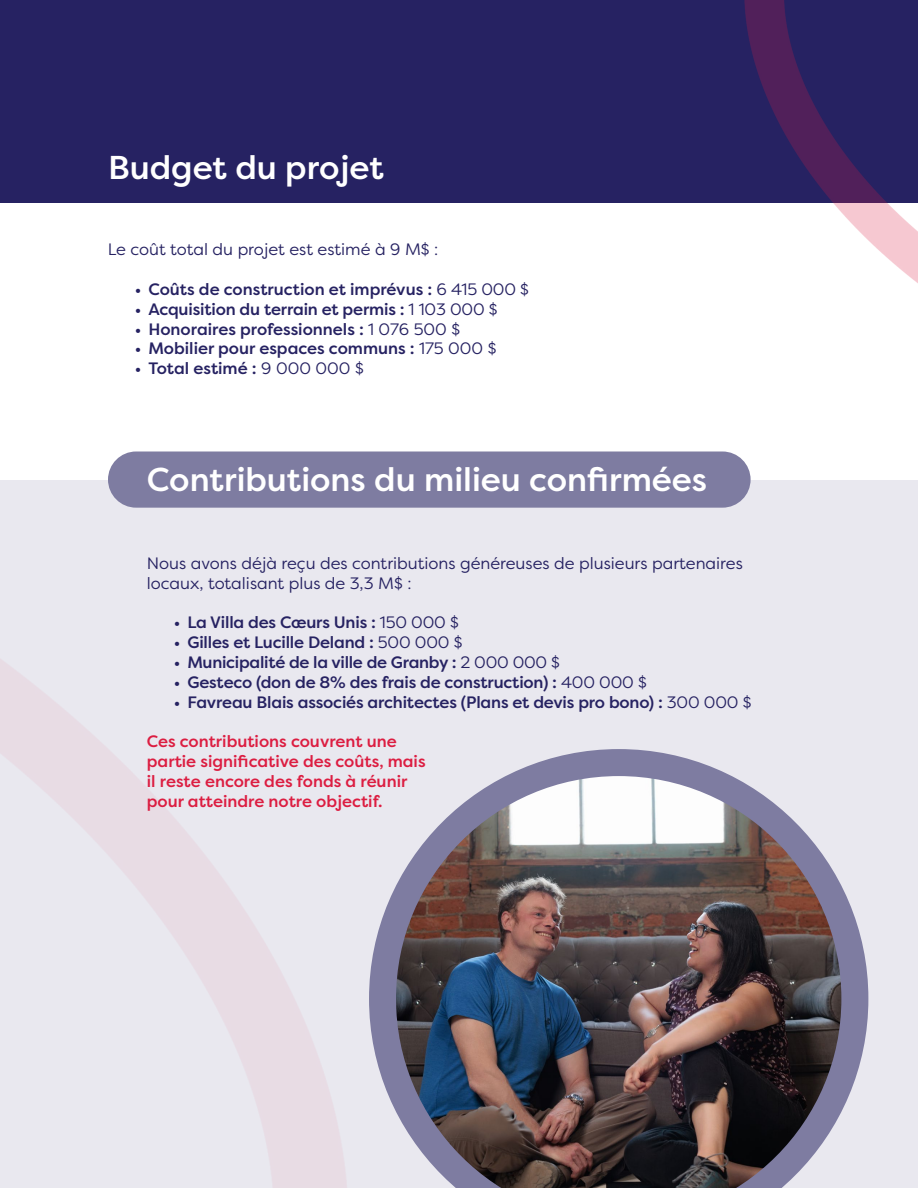
<style>
.page{position:relative;width:918px;height:1188px;background:#fff}
.page>*{position:absolute;margin:0;border:0;box-sizing:border-box;transform-origin:0 0}
.t1{font:500 33px "Filson Pro";color:#fff}
.t2{font:500 16.5px "Filson Pro";letter-spacing:-.01em;color:#262262}
.t3{font:16.5px/19.8px "Filson Pro";color:#262262}
.t4{font:500 16.5px/19.8px "Filson Pro";color:#dc1d41}
.s1{font-weight:400}
</style>
<div class="page">
<div style="left:0;top:0;width:918px;height:202px;background:#262262"></div>
<img style="left:744px;top:0;width:174px;height:283px">
<div style="left:0;top:481px;width:918px;height:707px;background:#e9e8ef"></div>
<div style="left:108px;top:452px;width:643px;height:56px;background:#7e7ca1;border-radius:28px"></div>
<img style="left:369px;top:749px;width:499px;height:439px">
<h1 class="t1" style="left:108px;top:144px;width:277px">Budget du projet</h1>
<p class="t3" style="left:108px;top:239px;width:332px">Le coût total du projet est estimé à 9 M$ :</p>
<p class="t2" style="left:135px;top:278px;width:396px">• Coûts de construction et imprévus : <span class="s1">6 415 000 $</span></p>
<p class="t2" style="left:135px;top:298px;width:364px">• Acquisition du terrain et permis : <span class="s1">1 103 000 $</span></p>
<p class="t2" style="left:135px;top:317px;width:327px">• Honoraires professionnels : <span class="s1">1 076 500 $</span></p>
<p class="t2" style="left:135px;top:337px;width:363px">• Mobilier pour espaces communs : <span class="s1">175 000 $</span></p>
<p class="t2" style="left:135px;top:357px;width:230px">• Total estimé : <span class="s1">9 000 000 $</span></p>
<h1 class="t1" style="left:147px;top:457px;width:562px">Contributions du milieu confirmées</h1>
<p class="t3" style="left:147px;top:553px;width:597px">Nous avons déjà reçu des contributions généreuses de plusieurs partenaires locaux, totalisant plus de 3,3 M$ :</p>
<p class="t2" style="left:174px;top:611px;width:286px">• La Villa des Cœurs Unis : <span class="s1">150 000 $</span></p>
<p class="t2" style="left:174px;top:631px;width:290px">• Gilles et Lucille Deland : <span class="s1">500 000 $</span></p>
<p class="t2" style="left:174px;top:651px;width:388px">• Municipalité de la ville de Granby : <span class="s1">2 000 000 $</span></p>
<p class="t2" style="left:174px;top:671px;width:475px">• Gesteco (don de 8% des frais de construction) : <span class="s1">400 000 $</span></p>
<p class="t2" style="left:174px;top:690px;width:579px">• Favreau Blais associés architectes (Plans et devis pro bono) : <span class="s1">300 000 $</span></p>
<p class="t4" style="left:147px;top:731px;width:280px">Ces contributions couvrent une partie significative des coûts, mais il reste encore des fonds à réunir pour atteindre notre objectif.</p>
</div>
